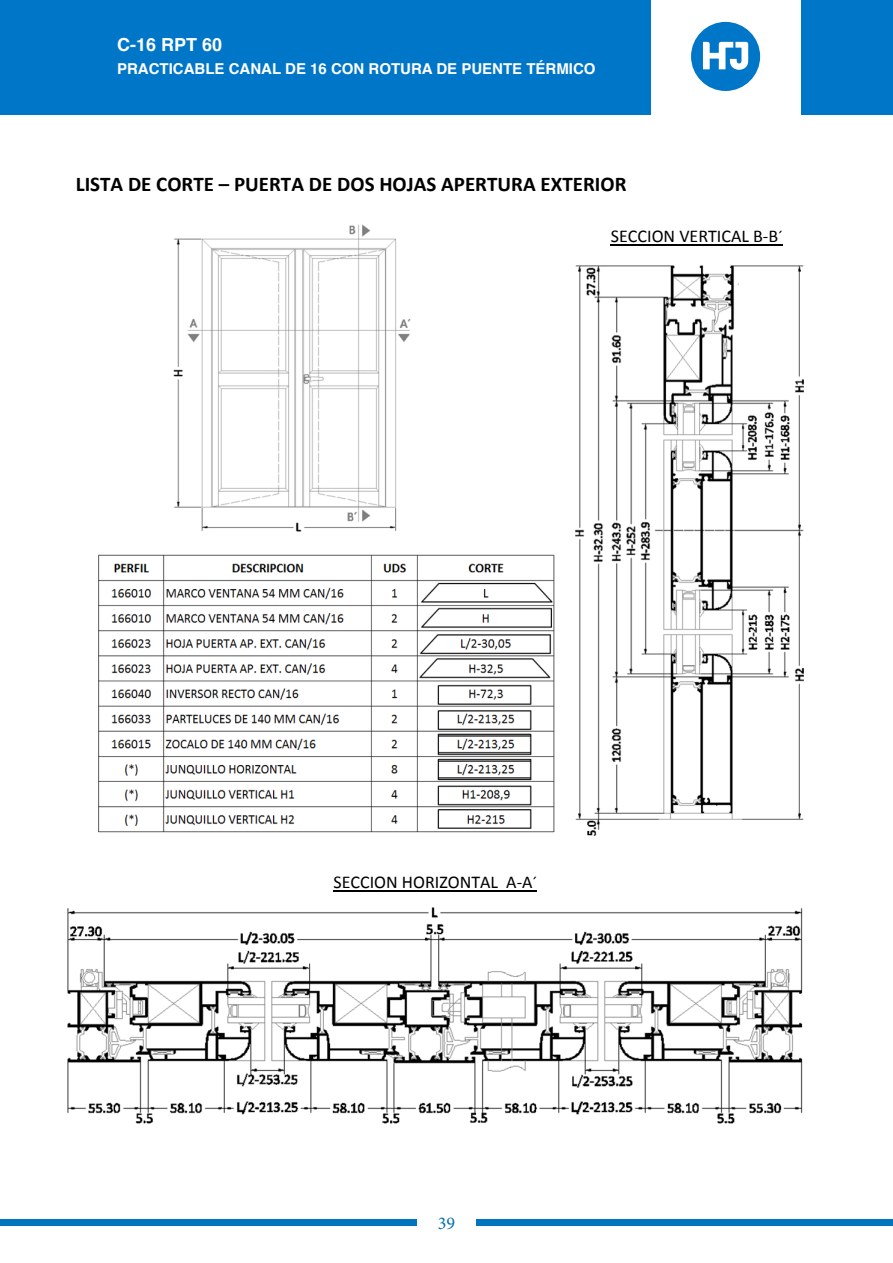
<style>
.page{position:relative;width:893px;height:1263px;background:#fff}
.page>*{position:absolute;margin:0;border:0;box-sizing:border-box;transform-origin:0 0}
.t1{font:700 21px "Calibri";color:#000}
.t2{font:18px "Calibri";color:#000}
.t3{font:700 18px "Helvetica";color:#fff}
.t4{font:18px "Minion Pro";color:#066dac}
.t5{font:700 15px "Helvetica";color:#fff}
.s1{font-size:16.5px}
</style>
<div class="page">
<img style="left:575px;top:265px;width:229px;height:571px">
<img style="left:67px;top:907px;width:736px;height:217px">
<img style="left:173px;top:224px;width:238px;height:308px">
<hr style="left:611px;top:244px;width:172px;height:1px;background:#000">
<hr style="left:334px;top:890px;width:203px;height:1px;background:#000">
<img style="left:98px;top:554px;width:457px;height:279px">
<svg style="left:691px;top:22px;width:69px;height:69px"></svg>
<div style="left:801px;top:0;width:92px;height:114px;background:#0076c8"></div>
<div style="left:0;top:0;width:650px;height:114px;background:#0076c8"></div>
<div style="left:0;top:1219px;width:417px;height:7px;background:#0074bd"></div>
<div style="left:476px;top:1219px;width:417px;height:7px;background:#0074bd"></div>
<p class="t3" style="left:117px;top:30px;width:107px">C-16 RPT 60</p>
<p class="t5" style="left:117px;top:57px;width:480px">PRACTICABLE CANAL DE 16 CON ROTURA DE PUENTE TÉRMICO</p>
<p class="t1" style="left:76px;top:170px;width:552px">LISTA DE CORTE – PUERTA DE DOS HOJAS APERTURA EXTERIOR</p>
<p class="t2" style="left:611px;top:225px;width:174px">SECCION VERTICAL B‐B<span class="s1">´</span></p>
<p class="t2" style="left:334px;top:871px;width:205px">SECCION HORIZONTAL A‐A<span class="s1">´</span></p>
<p class="t4" style="left:438px;top:1211px;width:19px">39</p>
</div>
